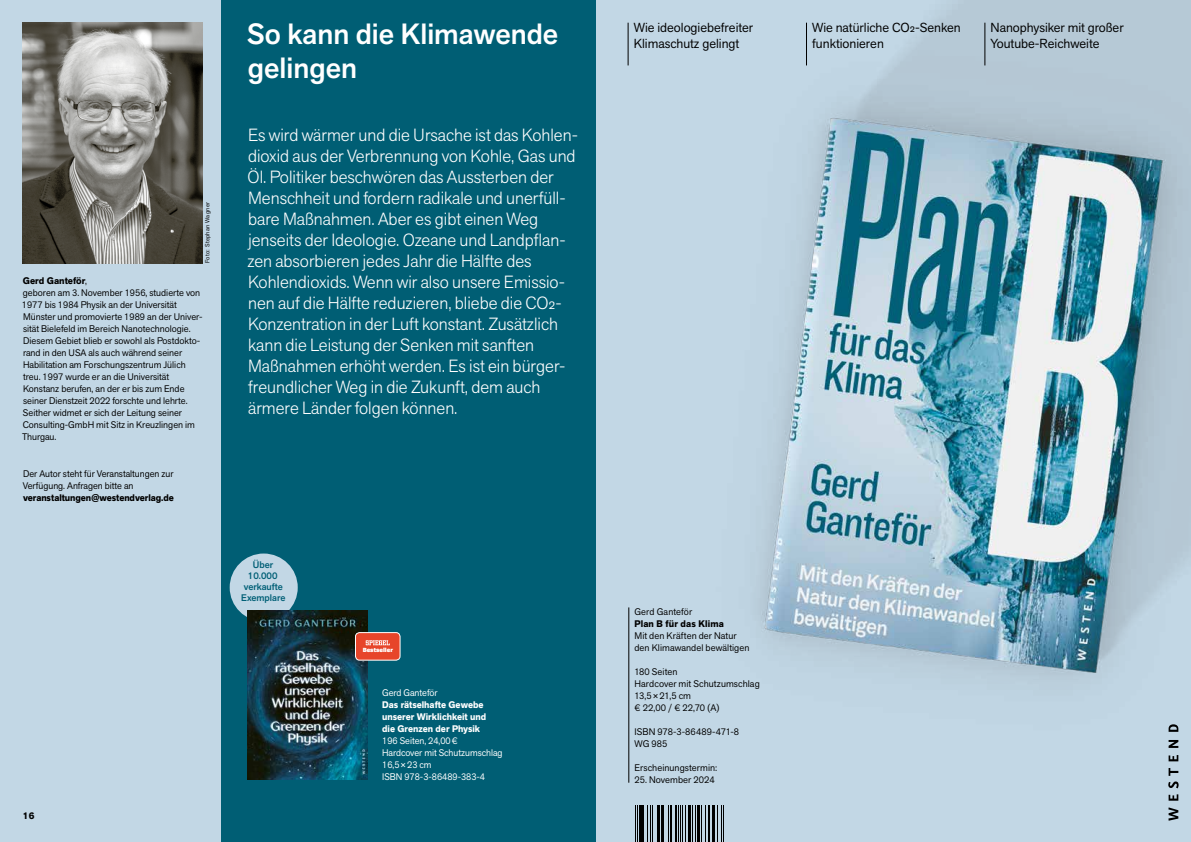
<style>
.page{position:relative;width:1191px;height:842px;background:#c2d7e5}
.page>*{position:absolute;margin:0;border:0;box-sizing:border-box;transform-origin:0 0}
.t1{font:500 29px/34px "Akzid Grtsk Next";color:#fff}
.t2{font:300 17.5px/21px "Akzid Grtsk Next";color:#fff}
.t3{font:13px/15.6px "Akzid Grtsk Next";color:#000}
.t4{font:9.5px/12px "Akzid Grtsk Next";color:#000}
.t5{font:9.5px/12px "Akzid Grtsk Next";color:#fff}
.t6{font:700 9.5px/12px "Akzid Grtsk Next";color:#fff}
.t7{font:700 9.5px "Akzid Grtsk Next";letter-spacing:-.005em;color:#000}
.t8{font:500 9.5px/11px "Akzid Grtsk Next";color:#005f76;text-align:center}
.t9{font:700 9.5px "Akzid Grtsk Next";letter-spacing:.015em;color:#000}
.t10{font:900 6.3px "Spiegel Sans 4";color:#fff}
.t11{font:6px "Akzid Grtsk Next";letter-spacing:.05em;color:#000}
.s1{font-weight:700}
</style>
<div class="page">
<img style="left:595px;top:0;width:596px;height:794px">
<div style="left:221px;top:0;width:374px;height:842px;background:#005e74"></div>
<hr style="left:628px;top:607px;width:1px;height:176px;background:#000">
<hr style="left:635px;top:805px;width:1px;height:37px;background:#000">
<hr style="left:637px;top:805px;width:1px;height:37px;background:#000">
<hr style="left:639px;top:805px;width:2px;height:37px;background:#000">
<hr style="left:642px;top:805px;width:2px;height:37px;background:#000">
<hr style="left:647px;top:805px;width:1px;height:37px;background:#000">
<hr style="left:650px;top:805px;width:1px;height:37px;background:#000">
<hr style="left:652px;top:805px;width:1px;height:37px;background:#000">
<hr style="left:656px;top:805px;width:1px;height:37px;background:#000">
<hr style="left:658px;top:805px;width:2px;height:37px;background:#000">
<hr style="left:661px;top:805px;width:3px;height:37px;background:#000">
<hr style="left:668px;top:805px;width:1px;height:37px;background:#000">
<hr style="left:669px;top:805px;width:1px;height:37px;background:#000">
<hr style="left:671px;top:805px;width:1px;height:37px;background:#000">
<hr style="left:675px;top:805px;width:2px;height:37px;background:#000">
<hr style="left:678px;top:805px;width:1px;height:37px;background:#000">
<hr style="left:680px;top:805px;width:1px;height:37px;background:#000">
<hr style="left:682px;top:805px;width:1px;height:37px;background:#000">
<hr style="left:684px;top:805px;width:1px;height:37px;background:#000">
<hr style="left:688px;top:805px;width:3px;height:37px;background:#000">
<hr style="left:692px;top:805px;width:1px;height:37px;background:#000">
<hr style="left:695px;top:805px;width:1px;height:37px;background:#000">
<hr style="left:696px;top:805px;width:3px;height:37px;background:#000">
<hr style="left:701px;top:805px;width:1px;height:37px;background:#000">
<hr style="left:705px;top:805px;width:1px;height:37px;background:#000">
<hr style="left:708px;top:805px;width:2px;height:37px;background:#000">
<hr style="left:711px;top:805px;width:2px;height:37px;background:#000">
<hr style="left:714px;top:805px;width:1px;height:37px;background:#000">
<hr style="left:717px;top:805px;width:1px;height:37px;background:#000">
<hr style="left:721px;top:805px;width:1px;height:37px;background:#000">
<hr style="left:723px;top:805px;width:1px;height:37px;background:#000">
<img style="left:23px;top:23px;width:180px;height:240px">
<div style="left:230px;top:553px;width:68px;height:68px;background:#c2d7e5;border-radius:50%"></div>
<img style="left:247px;top:611px;width:121px;height:169px">
<div style="left:355px;top:633px;width:45px;height:27px;background:#e7452a;border-radius:4px"></div>
<div style="left:355px;top:632px;width:45px;height:28px;border:1px solid #fff;border-radius:4px"></div>
<svg style="left:366px;top:640px;width:24px;height:5px"></svg>
<svg style="left:1168px;top:724px;width:10px;height:97px"></svg>
<hr style="left:627px;top:23px;width:1px;height:42px;background:#000">
<hr style="left:806px;top:23px;width:1px;height:42px;background:#000">
<hr style="left:984px;top:23px;width:1px;height:42px;background:#000">
<p class="t11" style="left:203px;top:263px;width:63px;rotate:-90deg">Foto: Stephan Wagner</p>
<p class="t4" style="left:22px;top:275px;width:182px"><span class="s1">Gerd Ganteför</span>,<br>geboren am 3. November 1956, studierte von 1977 bis 1984 Physik an der Universität Münster und promovierte 1989 an der Univer&shy;sität Bielefeld im Bereich Nanotechnologie.<br>Diesem Gebiet blieb er sowohl als Postdokto&shy;rand in den USA als auch während seiner Habilitation am Forschungszentrum Jülich treu. 1997 wurde er an die Universität Konstanz berufen, an der er bis zum Ende seiner Dienstzeit 2022 forschte und lehrte.<br>Seither widmet er sich der Leitung seiner Consulting-GmbH mit Sitz in Kreuzlingen im Thurgau.</p>
<p class="t4" style="left:23px;top:467px;width:152px">Der Autor steht für Veranstaltungen zur<br>Verfügung. Anfragen bitte an</p>
<p class="t7" style="left:23px;top:491px;width:152px">veranstaltungen@westendverlag.de</p>
<p class="t7" style="left:23px;top:810px;width:13px">16</p>
<h1 class="t1" style="left:247px;top:17px;width:312px">So kann die Klimawende gelingen</h1>
<p class="t2" style="left:247px;top:125px;width:332px">Es wird wärmer und die Ursache ist das Kohlen&shy;dioxid aus der Verbrennung von Kohle, Gas und Öl. Politiker beschwören das Aussterben der Menschheit und fordern radikale und unerfüll&shy;bare Maßnahmen. Aber es gibt einen Weg jenseits der Ideologie. Ozeane und Landpflan&shy;zen absorbieren jedes Jahr die Hälfte des Kohlendioxids. Wenn wir also unsere Emissio&shy;nen auf die Hälfte reduzieren, bliebe die CO2- Konzentration in der Luft konstant. Zusätzlich kann die Leistung der Senken mit sanften Maßnahmen erhöht werden. Es ist ein bürger&shy;freundlicher Weg in die Zukunft, dem auch ärmere Länder folgen können.</p>
<p class="t8" style="left:241px;top:559px;width:46px">Über<br>10.000 verkaufte<br>Exemplare</p>
<p class="t10" style="left:363px;top:646px;width:32px">Bestseller</p>
<p class="t5" style="left:382px;top:686px;width:57px">Gerd Ganteför</p>
<p class="t6" style="left:382px;top:698px;width:106px">Das rätselhafte Gewebe unserer Wirklichkeit und die Grenzen der Physik</p>
<p class="t5" style="left:382px;top:734px;width:122px">196 Seiten, 24,00€<br>Hardcover mit Schutzumschlag<br>16,5×23 cm<br>ISBN 978-3-86489-383-4</p>
<h3 class="t3" style="left:634px;top:20px;width:121px">Wie ideologiebefreiter<br>Klimaschutz gelingt</h3>
<h3 class="t3" style="left:812px;top:20px;width:150px">Wie natürliche CO2-Senken funktionieren</h3>
<h3 class="t3" style="left:990px;top:20px;width:135px">Nanophysiker mit großer<br>Youtube-Reichweite</h3>
<p class="t4" style="left:634px;top:605px;width:59px">Gerd Ganteför</p>
<p class="t9" style="left:634px;top:617px;width:91px">Plan B für das Klima</p>
<p class="t4" style="left:634px;top:629px;width:116px">Mit den Kräften der Natur den Klimawandel bewältigen</p>
<p class="t4" style="left:634px;top:665px;width:127px">180 Seiten<br>Hardcover mit Schutzumschlag<br>13,5×21,5 cm<br>€ 22,00 / € 22,70 (A)</p>
<p class="t4" style="left:634px;top:725px;width:106px">ISBN 978-3-86489-471-8<br>WG 985</p>
<p class="t4" style="left:634px;top:761px;width:84px">Erscheinungstermin:</p>
<p class="t4" style="left:634px;top:773px;width:82px">25. November 2024</p>
</div>
